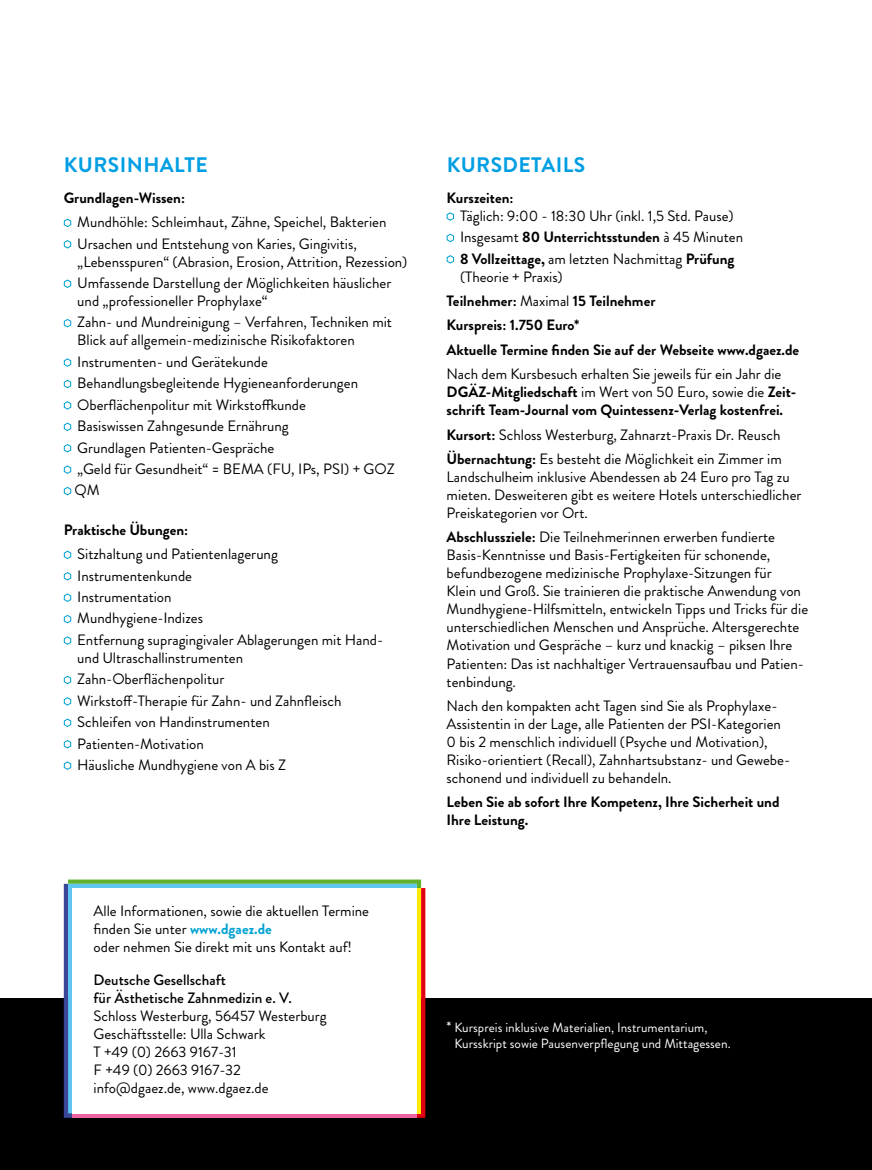
<style>
.page{position:relative;width:872px;height:1170px;background:#fff}
.page>*{position:absolute;margin:0;border:0;box-sizing:border-box;transform-origin:0 0}
.t1{font:700 21px "Brandon Grotesque";letter-spacing:.02em;color:#009ee3}
.t2{font:15px/21.5px "Brandon Grotesque";color:#000}
.t3{font:700 15px/24.3px "Brandon Grotesque";color:#000}
.t4{font:500 15px/18px "Brandon Grotesque";color:#000}
.t5{font:13.35px/16px "Brandon Grotesque";color:#fff}
.s1{font-weight:700}
.s2{font-weight:400}
.s3{font-weight:700;color:#00a2d2}
.s4{font-size:15px}
</style>
<div class="page">
<div style="left:0;top:998px;width:872px;height:171px;background:#000"></div>
<svg style="left:63px;top:218px;width:9px;height:10px"></svg>
<svg style="left:63px;top:240px;width:9px;height:9px"></svg>
<svg style="left:63px;top:279px;width:9px;height:9px"></svg>
<svg style="left:63px;top:319px;width:9px;height:9px"></svg>
<svg style="left:63px;top:358px;width:9px;height:9px"></svg>
<svg style="left:63px;top:379px;width:9px;height:10px"></svg>
<svg style="left:63px;top:401px;width:9px;height:9px"></svg>
<svg style="left:63px;top:422px;width:9px;height:9px"></svg>
<svg style="left:63px;top:444px;width:9px;height:9px"></svg>
<svg style="left:63px;top:465px;width:9px;height:9px"></svg>
<svg style="left:63px;top:486px;width:9px;height:10px"></svg>
<svg style="left:63px;top:550px;width:9px;height:9px"></svg>
<svg style="left:63px;top:572px;width:9px;height:9px"></svg>
<svg style="left:63px;top:593px;width:9px;height:9px"></svg>
<svg style="left:63px;top:615px;width:9px;height:9px"></svg>
<svg style="left:63px;top:636px;width:9px;height:9px"></svg>
<svg style="left:63px;top:675px;width:9px;height:9px"></svg>
<svg style="left:63px;top:697px;width:9px;height:9px"></svg>
<svg style="left:63px;top:718px;width:9px;height:9px"></svg>
<svg style="left:63px;top:740px;width:9px;height:9px"></svg>
<svg style="left:63px;top:761px;width:9px;height:9px"></svg>
<svg style="left:446px;top:212px;width:8px;height:9px"></svg>
<svg style="left:446px;top:233px;width:8px;height:10px"></svg>
<svg style="left:446px;top:255px;width:8px;height:9px"></svg>
<svg style="left:68px;top:879px;width:357px;height:238px;background:#7f9f8f"></svg>
<svg style="left:72px;top:1113px;width:345px;height:4px"></svg>
<hr style="left:417px;top:888px;width:4px;height:225px;background:#fcea00">
<div style="left:72px;top:888px;width:345px;height:225px;background:#fff"></div>
<h1 class="t1" style="left:64px;top:150px;width:145px">KURSINHALTE</h1>
<h1 class="t1" style="left:447px;top:150px;width:140px">KURSDETAILS</h1>
<p class="t3" style="left:64px;top:186px;width:123px">Grundlagen-Wissen:</p>
<p class="t2" style="left:77px;top:211px;width:311px">Mundhöhle: Schleimhaut, Zähne, Speichel, Bakterien<br>Ursachen und Entstehung von Karies, Gingivitis,</p>
<p class="t2" style="left:77px;top:251px;width:331px">„Lebensspuren“ (Abrasion, Erosion, Attrition, Rezession)<br>Umfassende Darstellung der Möglichkeiten häuslicher</p>
<p class="t2" style="left:77px;top:290px;width:316px">und „professioneller Prophylaxe“<br>Zahn- und Mundreinigung – Verfahren, Techniken mit</p>
<p class="t2" style="left:75px;top:330px;width:322px">Blick auf allgemein-medizinische Risikofaktoren Instrumenten- und Gerätekunde Behandlungsbegleitende Hygieneanforderungen Oberflächenpolitur mit Wirkstoffkunde<br>Basiswissen Zahngesunde Ernährung<br>Grundlagen Patienten-Gespräche<br>„Geld für Gesundheit“ = BEMA (FU, IPs, PSI) + GOZ QM</p>
<p class="t3" style="left:64px;top:517px;width:126px">Praktische Übungen:</p>
<p class="t2" style="left:77px;top:543px;width:307px">Sitzhaltung und Patientenlagerung<br>Instrumentenkunde<br>Instrumentation<br>Mundhygiene-Indizes<br>Entfernung supragingivaler Ablagerungen mit Hand-</p>
<p class="t2" style="left:77px;top:647px;width:266px">und Ultraschallinstrumenten<br>Zahn-Oberflächenpolitur<br>Wirkstoff-Therapie für Zahn- und Zahnfleisch<br>Schleifen von Handinstrumenten<br>Patienten-Motivation<br>Häusliche Mundhygiene von A bis Z</p>
<p class="t3" style="left:446px;top:186px;width:68px">Kurszeiten:</p>
<p class="t2" style="left:460px;top:205px;width:285px">Täglich: 9:00 - 18:30 Uhr (inkl. 1,5 Std. Pause)<br>Insgesamt <span class="s1">80 Unterrichtsstunden</span> à 45 Minuten<br><span class="s1">8 Vollzeittage,</span> am letzten Nachmittag <span class="s1">Prüfung</span></p>
<p class="t3" style="left:446px;top:264px;width:354px;text-indent:14px"><span class="s2">(Theorie + Praxis)<br></span>Teilnehmer: <span class="s2">Maximal</span> 15 Teilnehmer<br>Kurspreis: 1.750 Euro*<br>Aktuelle Termine finden Sie auf der Webseite www.dgaez.de</p>
<p class="t3" style="left:446px;top:365px;width:351px;line-height:18px"><span class="s2">Nach dem Kursbesuch erhalten Sie jeweils für ein Jahr die<br></span>DGÄZ-Mitgliedschaft <span class="s2">im Wert von 50 Euro, sowie die</span> Zeit&shy;schrift Team-Journal vom Quintessenz-Verlag kostenfrei.</p>
<p class="t2" style="left:446px;top:422px;width:337px;line-height:24.3px"><span class="s1">Kursort:</span> Schloss Westerburg, Zahnarzt-Praxis Dr. Reusch<br><span class="s1">Übernachtung:</span> Es besteht die Möglichkeit ein Zimmer im</p>
<p class="t2" style="left:446px;top:468px;width:356px;line-height:18px">Landschulheim inklusive Abendessen ab 24 Euro pro Tag zu mieten. Desweiteren gibt es weitere Hotels unterschiedlicher<br>Preiskategorien vor Ort.</p>
<p class="t2" style="left:446px;top:528px;width:363px;line-height:18px"><span class="s1">Abschlussziele:</span> Die Teilnehmerinnen erwerben fundierte Basis-Kenntnisse und Basis-Fertigkeiten für schonende, befundbezogene medizinische Prophylaxe-Sitzungen für<br>Klein und Groß. Sie trainieren die praktische Anwendung von Mundhygiene-Hilfsmitteln, entwickeln Tipps und Tricks für die unterschiedlichen Menschen und Ansprüche. Altersgerechte Motivation und Gespräche – kurz und knackig – piksen Ihre Patienten: Das ist nachhaltiger Vertrauensaufbau und Patien&shy;tenbindung.</p>
<p class="t2" style="left:446px;top:697px;width:345px;line-height:18px">Nach den kompakten acht Tagen sind Sie als Prophylaxe-Assistentin in der Lage, alle Patienten der PSI-Kategorien 0 bis 2 menschlich individuell (Psyche und Motivation), Risiko-orientiert (Recall), Zahnhartsubstanz- und Gewebe&shy;schonend und individuell zu behandeln.</p>
<p class="t3" style="left:446px;top:793px;width:334px;line-height:18px">Leben Sie ab sofort Ihre Kompetenz, Ihre Sicherheit und<br>Ihre Leistung.</p>
<p class="t2" style="left:94px;top:902px;width:277px;line-height:18px">Alle Informationen, sowie die aktuellen Termine finden Sie unter <span class="s3">www.dgaez.de<br></span>oder nehmen Sie direkt mit uns Kontakt auf!</p>
<p class="t4" style="left:94px;top:970px;width:200px">Deutsche Gesellschaft<br>für Ästhetische Zahnmedizin e. V.</p>
<p class="t2" style="left:94px;top:1006px;width:235px;line-height:18px">Schloss Westerburg, 56457 Westerburg<br>Geschäftsstelle: Ulla Schwark<br>T +49 (0) 2663 9167-31<br>F +49 (0) 2663 9167-32 info@dgaez.de, www.dgaez.de</p>
<p class="t5" style="left:454px;top:1019px;width:278px;text-indent:-8px"><span class="s4">*</span> Kurspreis inklusive Materialien, Instrumentarium,<br>Kursskript sowie Pausenverpflegung und Mittagessen.</p>
</div>
